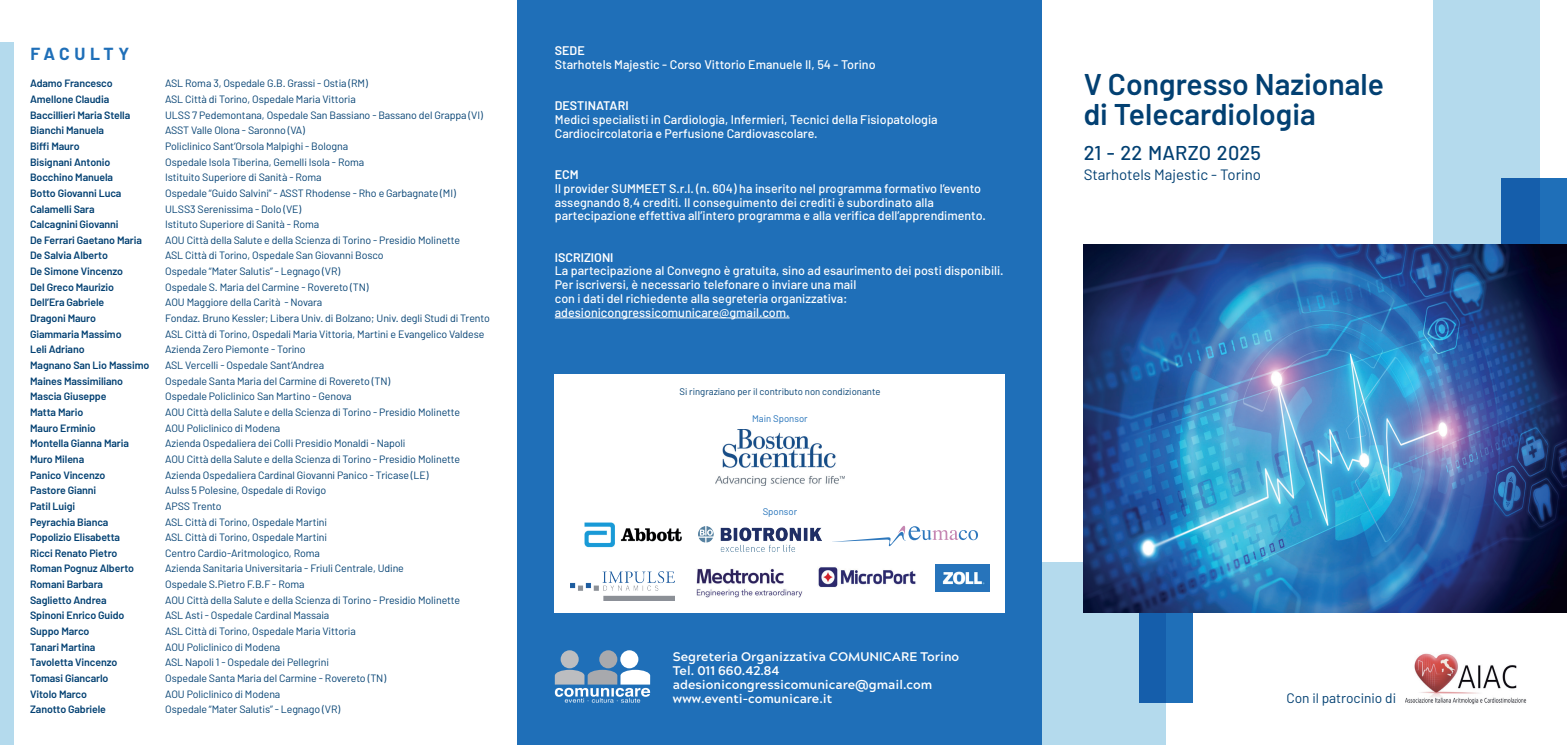
<style>
.page{position:relative;width:1567px;height:745px;background:#fff}
.page>*{position:absolute;margin:0;border:0;box-sizing:border-box;transform-origin:0 0}
.t1{font:600 30px/30px "Barlow";color:#024072}
.t2{font:500 20px "Barlow";letter-spacing:.01em;color:#024072}
.t3{font:700 17.5px "Barlow";letter-spacing:.25em;color:#1f6fb8}
.t4{font:15px "Barlow";color:#024072}
.t5{font:13.75px "Barlow";color:#024072}
.t6{font:500 12.5px/13.8px "Barlow";color:#fff}
.t7{font:700 12.5px/13.8px "Acherus Grotesque";color:#fff}
.t8{font:600 12.5px "Barlow";color:#fff}
.t9{font:10.62px "Barlow";letter-spacing:-.01em;color:#024072}
.t10{font:600 10.62px "Barlow";letter-spacing:-.01em;color:#024072}
.t11{font:9.5px "Barlow";color:#024072}
.t12{font:9.5px "Barlow";color:#1f6fb8}
</style>
<div class="page">
<div style="left:972px;top:561px;width:194px;height:183px;background:#b4daed"></div>
<div style="left:517px;top:0;width:525px;height:744px;background:#1f6fb8"></div>
<hr style="left:555px;top:317px;width:234px;height:1px;background:#fff">
<div style="left:560px;top:649px;width:18px;height:19px;background:#bcbdc0;border-radius:50%"></div>
<div style="left:599px;top:649px;width:18px;height:19px;background:#a8a9ad;border-radius:50%"></div>
<div style="left:620px;top:649px;width:18px;height:19px;background:#fff;border-radius:50%"></div>
<svg style="left:555px;top:669px;width:95px;height:33px"></svg>
<div style="left:555px;top:374px;width:450px;height:238px;background:#fff"></div>
<img style="left:715px;top:429px;width:129px;height:56px">
<img style="left:584px;top:522px;width:98px;height:26px">
<img style="left:698px;top:526px;width:123px;height:25px">
<svg style="left:832px;top:525px;width:146px;height:22px"></svg>
<img style="left:570px;top:571px;width:104px;height:29px">
<img style="left:696px;top:568px;width:106px;height:29px">
<img style="left:818px;top:567px;width:98px;height:19px">
<img style="left:935px;top:564px;width:54px;height:27px">
<div style="left:1139px;top:599px;width:53px;height:103px;background:linear-gradient(to right,#1259a7,#2273bb)"></div>
<div style="left:1500px;top:178px;width:66px;height:66px;background:#1f6fb8"></div>
<div style="left:1432px;top:0;width:107px;height:272px;background:#b4daed"></div>
<img style="left:1405px;top:653px;width:121px;height:51px">
<img style="left:1083px;top:244px;width:483px;height:368px">
<div style="left:0;top:43px;width:14px;height:701px;background:#b4daed"></div>
<h3 class="t3" style="left:30px;top:43px;width:100px">FACULTY</h3>
<p class="t10" style="left:30px;top:77px;width:84px">Adamo Francesco</p>
<p class="t9" style="left:165px;top:77px;width:204px">ASL Roma 3, Ospedale G.B. Grassi - Ostia (RM)</p>
<p class="t10" style="left:30px;top:92px;width:81px">Amellone Claudia</p>
<p class="t9" style="left:165px;top:92px;width:192px">ASL Città di Torino, Ospedale Maria Vittoria</p>
<p class="t10" style="left:30px;top:108px;width:102px">Baccillieri Maria Stella</p>
<p class="t9" style="left:165px;top:108px;width:319px">ULSS 7 Pedemontana, Ospedale San Bassiano - Bassano del Grappa (VI)</p>
<p class="t10" style="left:30px;top:124px;width:75px">Bianchi Manuela</p>
<p class="t9" style="left:165px;top:124px;width:141px">ASST Valle Olona - Saronno (VA)</p>
<p class="t10" style="left:30px;top:139px;width:51px">Biffi Mauro</p>
<p class="t9" style="left:165px;top:139px;width:184px">Policlinico Sant’Orsola Malpighi - Bologna</p>
<p class="t10" style="left:30px;top:155px;width:82px">Bisignani Antonio</p>
<p class="t9" style="left:165px;top:155px;width:200px">Ospedale Isola Tiberina, Gemelli Isola - Roma</p>
<p class="t10" style="left:30px;top:171px;width:84px">Bocchino Manuela</p>
<p class="t9" style="left:165px;top:171px;width:158px">Istituito Superiore di Sanità - Roma</p>
<p class="t10" style="left:30px;top:186px;width:93px">Botto Giovanni Luca</p>
<p class="t9" style="left:165px;top:186px;width:292px">Ospedale “Guido Salvini” - ASST Rhodense - Rho e Garbagnate (MI)</p>
<p class="t10" style="left:30px;top:202px;width:66px">Calamelli Sara</p>
<p class="t9" style="left:165px;top:202px;width:137px">ULSS3 Serenissima - Dolo (VE)</p>
<p class="t10" style="left:30px;top:217px;width:90px">Calcagnini Giovanni</p>
<p class="t9" style="left:165px;top:218px;width:155px">Istituto Superiore di Sanità - Roma</p>
<p class="t10" style="left:30px;top:233px;width:113px">De Ferrari Gaetano Maria</p>
<p class="t9" style="left:165px;top:233px;width:296px">AOU Città della Salute e della Scienza di Torino - Presidio Molinette</p>
<p class="t10" style="left:30px;top:249px;width:79px">De Salvia Alberto</p>
<p class="t9" style="left:165px;top:249px;width:220px">ASL Città di Torino, Ospedale San Giovanni Bosco</p>
<p class="t10" style="left:30px;top:264px;width:94px">De Simone Vincenzo</p>
<p class="t9" style="left:165px;top:264px;width:176px">Ospedale “Mater Salutis” - Legnago (VR)</p>
<p class="t10" style="left:30px;top:280px;width:85px">Del Greco Maurizio</p>
<p class="t9" style="left:165px;top:280px;width:205px">Ospedale S. Maria del Carmine - Rovereto (TN)</p>
<p class="t10" style="left:30px;top:296px;width:76px">Dell’Era Gabriele</p>
<p class="t9" style="left:165px;top:296px;width:159px">AOU Maggiore della Carità - Novara</p>
<p class="t10" style="left:30px;top:311px;width:67px">Dragoni Mauro</p>
<p class="t9" style="left:165px;top:311px;width:326px">Fondaz. Bruno Kessler; Libera Univ. di Bolzano; Univ. degli Studi di Trento</p>
<p class="t10" style="left:30px;top:327px;width:93px">Giammaria Massimo</p>
<p class="t9" style="left:165px;top:327px;width:321px">ASL Città di Torino, Ospedali Maria Vittoria, Martini e Evangelico Valdese</p>
<p class="t10" style="left:30px;top:343px;width:56px">Leli Adriano</p>
<p class="t9" style="left:165px;top:343px;width:142px">Azienda Zero Piemonte - Torino</p>
<p class="t10" style="left:30px;top:358px;width:121px">Magnano San Lio Massimo</p>
<p class="t9" style="left:165px;top:358px;width:160px">ASL Vercelli - Ospedale Sant’Andrea</p>
<p class="t10" style="left:30px;top:374px;width:95px">Maines Massimiliano</p>
<p class="t9" style="left:165px;top:374px;width:226px">Ospedale Santa Maria del Carmine di Rovereto (TN)</p>
<p class="t10" style="left:30px;top:389px;width:78px">Mascia Giuseppe</p>
<p class="t9" style="left:165px;top:389px;width:188px">Ospedale Policlinico San Martino - Genova</p>
<p class="t10" style="left:30px;top:405px;width:55px">Matta Mario</p>
<p class="t9" style="left:165px;top:405px;width:296px">AOU Città della Salute e della Scienza di Torino - Presidio Molinette</p>
<p class="t10" style="left:30px;top:421px;width:67px">Mauro Erminio</p>
<p class="t9" style="left:165px;top:421px;width:117px">AOU Policlinico di Modena</p>
<p class="t10" style="left:30px;top:436px;width:100px">Montella Gianna Maria</p>
<p class="t9" style="left:165px;top:436px;width:242px">Azienda Ospedaliera dei Colli Presidio Monaldi - Napoli</p>
<p class="t10" style="left:30px;top:452px;width:56px">Muro Milena</p>
<p class="t9" style="left:165px;top:452px;width:296px">AOU Città della Salute e della Scienza di Torino - Presidio Molinette</p>
<p class="t10" style="left:30px;top:468px;width:77px">Panico Vincenzo</p>
<p class="t9" style="left:165px;top:468px;width:265px">Azienda Ospedaliera Cardinal Giovanni Panico - Tricase (LE)</p>
<p class="t10" style="left:30px;top:483px;width:68px">Pastore Gianni</p>
<p class="t9" style="left:165px;top:483px;width:162px">Aulss 5 Polesine, Ospedale di Rovigo</p>
<p class="t10" style="left:30px;top:499px;width:47px">Patil Luigi</p>
<p class="t9" style="left:165px;top:499px;width:58px">APSS Trento</p>
<p class="t10" style="left:30px;top:514px;width:80px">Peyrachia Bianca</p>
<p class="t9" style="left:165px;top:514px;width:163px">ASL Città di Torino, Ospedale Martini</p>
<p class="t10" style="left:30px;top:530px;width:92px">Popolizio Elisabetta</p>
<p class="t9" style="left:165px;top:530px;width:163px">ASL Città di Torino, Ospedale Martini</p>
<p class="t10" style="left:30px;top:546px;width:89px">Ricci Renato Pietro</p>
<p class="t9" style="left:165px;top:546px;width:156px">Centro Cardio-Aritmologico, Roma</p>
<p class="t10" style="left:30px;top:561px;width:105px">Roman Pognuz Alberto</p>
<p class="t9" style="left:165px;top:561px;width:240px">Azienda Sanitaria Universitaria - Friuli Centrale, Udine</p>
<p class="t10" style="left:30px;top:577px;width:74px">Romani Barbara</p>
<p class="t9" style="left:165px;top:577px;width:141px">Ospedale S.Pietro F.B.F - Roma</p>
<p class="t10" style="left:30px;top:593px;width:78px">Saglietto Andrea</p>
<p class="t9" style="left:165px;top:593px;width:296px">AOU Città della Salute e della Scienza di Torino - Presidio Molinette</p>
<p class="t10" style="left:30px;top:608px;width:96px">Spinoni Enrico Guido</p>
<p class="t9" style="left:165px;top:608px;width:166px">ASL Asti - Ospedale Cardinal Massaia</p>
<p class="t10" style="left:30px;top:624px;width:61px">Suppo Marco</p>
<p class="t9" style="left:165px;top:624px;width:192px">ASL Città di Torino, Ospedale Maria Vittoria</p>
<p class="t10" style="left:30px;top:639px;width:67px">Tanari Martina</p>
<p class="t9" style="left:165px;top:639px;width:117px">AOU Policlinico di Modena</p>
<p class="t10" style="left:30px;top:655px;width:89px">Tavoletta Vincenzo</p>
<p class="t9" style="left:165px;top:655px;width:165px">ASL Napoli 1 - Ospedale dei Pellegrini</p>
<p class="t10" style="left:30px;top:671px;width:80px">Tomasi Giancarlo</p>
<p class="t9" style="left:165px;top:671px;width:222px">Ospedale Santa Maria del Carmine - Rovereto (TN)</p>
<p class="t10" style="left:30px;top:686px;width:58px">Vitolo Marco</p>
<p class="t9" style="left:165px;top:686px;width:117px">AOU Policlinico di Modena</p>
<p class="t10" style="left:30px;top:702px;width:77px">Zanotto Gabriele</p>
<p class="t9" style="left:165px;top:702px;width:176px">Ospedale “Mater Salutis” - Legnago (VR)</p>
<p class="t8" style="left:555px;top:43px;width:31px">SEDE</p>
<p class="t6" style="left:555px;top:57px;width:322px">Starhotels Majestic - Corso Vittorio Emanuele II, 54 - Torino</p>
<p class="t8" style="left:555px;top:98px;width:75px">DESTINATARI</p>
<p class="t6" style="left:555px;top:112px;width:384px">Medici specialisti in Cardiologia, Infermieri, Tecnici della Fisiopatologia<br>Cardiocircolatoria e Perfusione Cardiovascolare.</p>
<p class="t8" style="left:555px;top:167px;width:25px">ECM</p>
<p class="t6" style="left:555px;top:181px;width:432px">Il provider SUMMEET S.r.l. (n. 604) ha inserito nel programma formativo l’evento assegnando 8,4 crediti. Il conseguimento dei crediti è subordinato alla partecipazione effettiva all’intero programma e alla verifica dell’apprendimento.</p>
<p class="t8" style="left:555px;top:249px;width:60px">ISCRIZIONI</p>
<p class="t6" style="left:555px;top:263px;width:450px">La partecipazione al Convegno è gratuita, sino ad esaurimento dei posti disponibili.<br>Per iscriversi, è necessario telefonare o inviare una mail<br>con i dati del richiedente alla segreteria organizzativa: adesionicongressicomunicare@gmail.com.</p>
<p class="t11" style="left:679px;top:386px;width:202px">Si ringraziano per il contributo non condizionante</p>
<p class="t12" style="left:752px;top:413px;width:57px">Main Sponsor</p>
<p class="t12" style="left:762px;top:505px;width:36px">Sponsor</p>
<p class="t7" style="left:673px;top:649px;width:288px">Segreteria Organizzativa COMUNICARE Torino Tel. 011 660.42.84 adesionicongressicomunicare@gmail.com www.eventi-comunicare.it</p>
<h1 class="t1" style="left:1083px;top:69px;width:302px">V Congresso Nazionale di Telecardiologia</h1>
<h2 class="t2" style="left:1083px;top:140px;width:179px">21 - 22 MARZO 2025</h2>
<h3 class="t4" style="left:1083px;top:165px;width:179px">Starhotels Majestic - Torino</h3>
<p class="t5" style="left:1286px;top:688px;width:111px">Con il patrocinio di</p>
</div>
